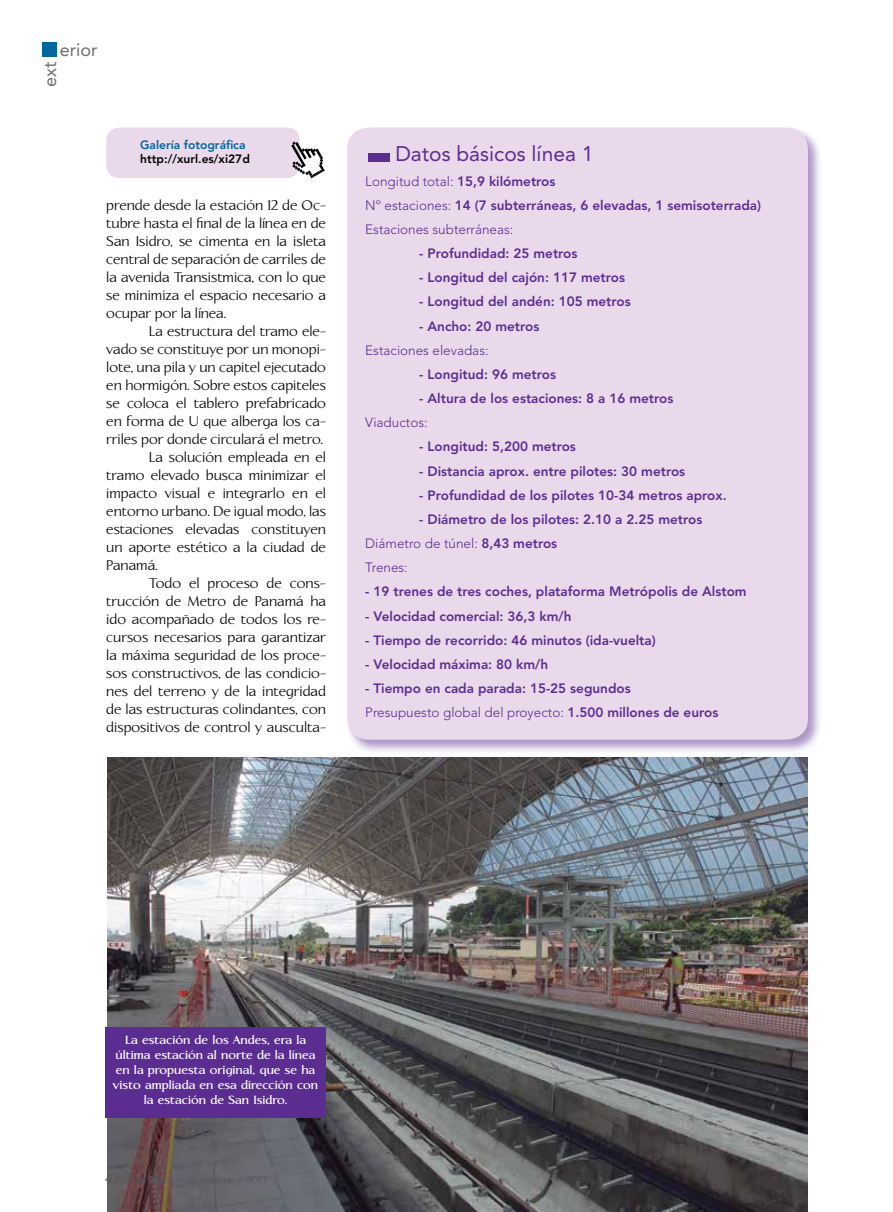
<style>
.page{position:relative;width:893px;height:1212px;background:#fff}
.page>*{position:absolute;margin:0;border:0;box-sizing:border-box;transform-origin:0 0}
.t1{font:21px "Avenir LT";color:#5c2d91}
.t2{font:18px "Avenir LT";color:#6d6e71}
.t3{font:14.25px/18px "Linotype Aperto";color:#000;text-align:justify}
.t4{font:800 13.5px/24.2px "Avenir LT";color:#5c2d91}
.t5{font:300 13.5px "Avenir LT";color:#5c2d91}
.t6{font:700 12px/15px "Linotype Aperto";color:#fff;text-align:center}
.t7{font:800 12px "Avenir LT";color:#000}
.t8{font:800 12px "Avenir LT";color:#00669b}
.s1{font-weight:300}
</style>
<div class="page">
<img style="left:107px;top:758px;width:700px;height:454px">
<div style="left:43px;top:43px;width:14px;height:14px;background:#00669b"></div>
<div style="left:345px;top:126px;width:478px;height:628px;background:#5c2d91;opacity:.5"></div>
<div style="left:347px;top:128px;width:461px;height:612px;background:#ead9ea;border-radius:21px"></div>
<div style="left:368px;top:153px;width:22px;height:8px;background:#5c2d91"></div>
<div style="left:106px;top:128px;width:194px;height:50px;background:#ead9ea;border-radius:13px"></div>
<svg style="left:291px;top:142px;width:34px;height:36px"></svg>
<div style="left:105px;top:1028px;width:221px;height:90px;background:#5c2d91"></div>
<p class="t2" style="left:60px;top:39px;width:39px">erior</p>
<p class="t2" style="left:39px;top:87px;width:27px;rotate:-90deg">ext</p>
<p class="t8" style="left:140px;top:138px;width:107px">Galería fotográfica</p>
<p class="t7" style="left:140px;top:152px;width:111px">http://xurl.es/xi27d</p>
<p class="t3" style="left:106px;top:197px;width:221px">prende desde la estación 12 de Oc&shy;tubre hasta el final de la línea en de San Isidro, se cimenta en la isleta central de separación de carriles de la avenida Transistmica, con lo que se minimiza el espacio necesario a ocupar por la línea.</p>
<p class="t3" style="left:149px;top:323px;width:179px">La estructura del tramo ele-</p>
<p class="t3" style="left:106px;top:341px;width:221px">vado se constituye por un monopi-</p>
<p class="t3" style="left:106px;top:359px;width:221px">lote, una pila y un capitel ejecutado</p>
<p class="t3" style="left:106px;top:377px;width:221px">en hormigón. Sobre estos capiteles</p>
<p class="t3" style="left:106px;top:395px;width:221px">se coloca el tablero prefabricado</p>
<p class="t3" style="left:106px;top:413px;width:221px">en forma de U que alberga los ca-</p>
<p class="t3" style="left:106px;top:431px;width:218px">rriles por donde circulará el metro.</p>
<p class="t3" style="left:149px;top:449px;width:179px">La solución empleada en el</p>
<p class="t3" style="left:106px;top:467px;width:221px">tramo elevado busca minimizar el</p>
<p class="t3" style="left:106px;top:485px;width:221px">impacto visual e integrarlo en el</p>
<p class="t3" style="left:106px;top:503px;width:221px">entorno urbano. De igual modo, las</p>
<p class="t3" style="left:106px;top:521px;width:221px">estaciones elevadas constituyen</p>
<p class="t3" style="left:106px;top:539px;width:221px">un aporte estético a la ciudad de</p>
<p class="t3" style="left:106px;top:557px;width:53px">Panamá.</p>
<p class="t3" style="left:149px;top:575px;width:179px">Todo el proceso de cons-</p>
<p class="t3" style="left:106px;top:593px;width:221px">trucción de Metro de Panamá ha</p>
<p class="t3" style="left:106px;top:611px;width:221px">ido acompañado de todos los re-</p>
<p class="t3" style="left:106px;top:629px;width:221px">cursos necesarios para garantizar</p>
<p class="t3" style="left:106px;top:647px;width:221px">la máxima seguridad de los proce-</p>
<p class="t3" style="left:106px;top:665px;width:221px">sos constructivos, de las condicio-</p>
<p class="t3" style="left:106px;top:682px;width:221px">nes del terreno y de la integridad</p>
<p class="t3" style="left:106px;top:700px;width:221px">de las estructuras colindantes, con</p>
<p class="t3" style="left:106px;top:718px;width:221px">dispositivos de control y ausculta-</p>
<h1 class="t1" style="left:395px;top:142px;width:200px">Datos básicos línea 1</h1>
<p class="t4" style="left:365px;top:169px;width:397px"><span class="s1">Longitud total:</span> 15,9 kilómetros<br><span class="s1">Nº estaciones:</span> 14 (7 subterráneas, 6 elevadas, 1 semisoterrada)<br><span class="s1">Estaciones subterráneas:</span></p>
<p class="t4" style="left:419px;top:241px;width:160px">- Profundidad: 25 metros</p>
<p class="t4" style="left:419px;top:265px;width:207px">- Longitud del cajón: 117 metros</p>
<p class="t4" style="left:419px;top:290px;width:213px">- Longitud del andén: 105 metros</p>
<p class="t4" style="left:419px;top:314px;width:122px">- Ancho: 20 metros</p>
<p class="t5" style="left:365px;top:342px;width:125px">Estaciones elevadas:</p>
<p class="t4" style="left:419px;top:362px;width:138px">- Longitud: 96 metros</p>
<p class="t4" style="left:419px;top:386px;width:256px">- Altura de los estaciones: 8 a 16 metros</p>
<p class="t5" style="left:365px;top:415px;width:64px">Viaductos:</p>
<p class="t4" style="left:419px;top:435px;width:158px">- Longitud: 5,200 metros</p>
<p class="t4" style="left:419px;top:459px;width:267px">- Distancia aprox. entre pilotes: 30 metros</p>
<p class="t4" style="left:419px;top:483px;width:309px">- Profundidad de los pilotes 10-34 metros aprox.</p>
<p class="t4" style="left:365px;top:507px;width:339px;text-indent:54px">- Diámetro de los pilotes: 2.10 a 2.25 metros<br><span class="s1">Diámetro de túnel:</span> 8,43 metros<br><span class="s1">Trenes:</span></p>
<p class="t4" style="left:365px;top:580px;width:383px">- 19 trenes de tres coches, plataforma Metrópolis de Alstom</p>
<p class="t4" style="left:365px;top:604px;width:208px">- Velocidad comercial: 36,3 km/h</p>
<p class="t4" style="left:365px;top:628px;width:292px">- Tiempo de recorrido: 46 minutos (ida-vuelta)</p>
<p class="t4" style="left:365px;top:652px;width:184px">- Velocidad máxima: 80 km/h</p>
<p class="t4" style="left:365px;top:676px;width:355px">- Tiempo en cada parada: 15-25 segundos<br><span class="s1">Presupuesto global del proyecto:</span> 1.500 millones de euros</p>
<p class="t6" style="left:113px;top:1033px;width:207px">La estación de los Andes, era la última estación al norte de la línea en la propuesta original, que se ha visto ampliada en esa dirección con la estación de San Isidro.</p>
</div>
